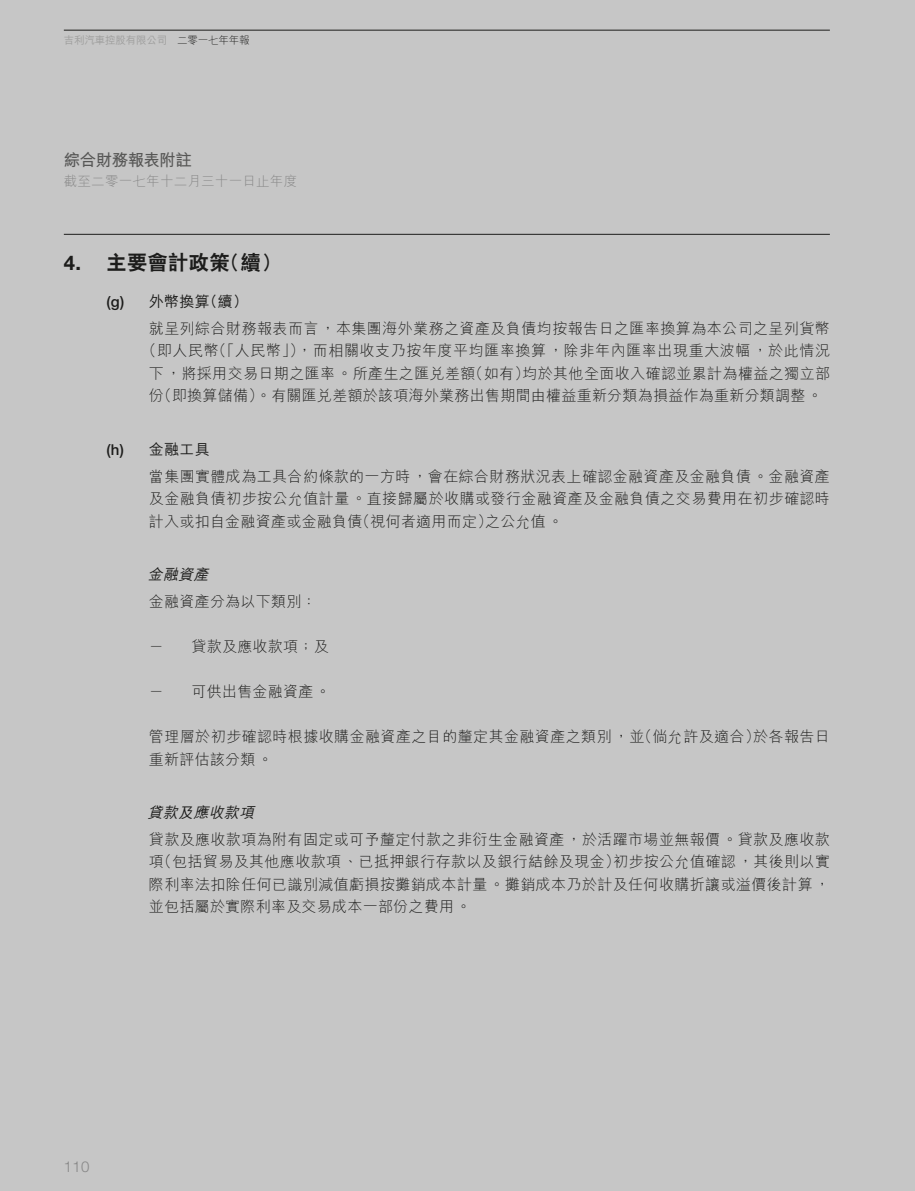
<style>
.page{position:relative;width:915px;height:1191px;background:#fff}
.page>*{position:absolute;margin:0;border:0;box-sizing:border-box;transform-origin:0 0}
.t1{font:800 20.25px "C Hei 2 HK";letter-spacing:.015em;color:#1c1c1b}
.t2{font:700 16.5px "M Hei HK";letter-spacing:-.035em;color:#575756}
.t3{font:300 15px/22.5px "M Hei HK";letter-spacing:.025em;color:#1c1c1b}
.t4{font:italic 500 15px "M Hei HK";color:#1c1c1b}
.t5{font:300 15px "Helvetica Neue LT Std";color:#878787}
.t6{font:300 13.5px "M Hei HK";letter-spacing:.015em;color:#878787}
.t7{font:500 10.5px "M Hei HK";letter-spacing:-.02em;color:#9d9d9c}
.s1{font-weight:300;color:#1c1c1b}
.s2{font-family:"Helvetica Neue LT Std";font-weight:700}
.s3{font-family:"Helvetica Neue LT Std";font-weight:500}
.s4{font-weight:500}
</style>
<div class="page">
<hr style="left:914px;top:0;width:1px;height:1191px;background:#c6c6c6">
<div style="left:0;top:0;width:914px;height:1191px;background:#c6c6c6"></div>
<hr style="left:64px;top:30px;width:765px;height:1px;background:#1c1c1b">
<hr style="left:64px;top:234px;width:765px;height:1px;background:#1c1c1b">
<p class="t7" style="left:64px;top:32px;width:187px">吉利汽車控股有限公司 <span class="s1">二零一七年年報</span></p>
<p class="t2" style="left:64px;top:148px;width:130px">綜合財務報表附註</p>
<p class="t6" style="left:64px;top:172px;width:235px">截至二零一七年十二月三十一日止年度</p>
<h1 class="t1" style="left:64px;top:249px;width:219px"><span class="s2">4.</span> 主要會計政策（續）</h1>
<p class="t3" style="left:149px;top:288px;width:682px;line-height:26.7px;text-indent:-43px"><span class="s3">(g)</span> <span class="s4">外幣換算（續）<br></span>就呈列綜合財務報表而言，本集團海外業務之資產及負債均按報告日之匯率換算為本公司之呈列貨幣</p>
<p class="t3" style="left:141px;top:339px;width:690px;text-align:center">（即人民幣（「人民幣」），而相關收支乃按年度平均匯率換算，除非年內匯率出現重大波幅，於此情況下，將採用交易日期之匯率。所產生之匯兌差額（如有）均於其他全面收入確認並累計為權益之獨立部份（即換算儲備）。有關匯兌差額於該項海外業務出售期間由權益重新分類為損益作為重新分類調整。</p>
<p class="t3" style="left:149px;top:435px;width:682px;line-height:26.7px;text-indent:-43px"><span class="s3">(h)</span> <span class="s4">金融工具<br></span>當集團實體成為工具合約條款的一方時，會在綜合財務狀況表上確認金融資產及金融負債。金融資產</p>
<p class="t3" style="left:149px;top:487px;width:682px">及金融負債初步按公允值計量。直接歸屬於收購或發行金融資產及金融負債之交易費用在初步確認時計入或扣自金融資產或金融負債（視何者適用而定）之公允值。</p>
<p class="t4" style="left:148px;top:564px;width:67px">金融資產</p>
<p class="t3" style="left:149px;top:589px;width:169px">金融資產分為以下類別：</p>
<p class="t3" style="left:149px;top:634px;width:16px">－</p>
<p class="t3" style="left:191px;top:634px;width:139px">貸款及應收款項；及</p>
<p class="t3" style="left:149px;top:679px;width:16px">－</p>
<p class="t3" style="left:191px;top:679px;width:140px">可供出售金融資產。</p>
<p class="t3" style="left:149px;top:724px;width:682px">管理層於初步確認時根據收購金融資產之目的釐定其金融資產之類別，並（倘允許及適合）於各報告日重新評估該分類。</p>
<p class="t4" style="left:148px;top:801px;width:113px">貸款及應收款項</p>
<p class="t3" style="left:149px;top:827px;width:682px;text-align:justify">貸款及應收款項為附有固定或可予釐定付款之非衍生金融資產，於活躍市場並無報價。貸款及應收款項（包括貿易及其他應收款項、已抵押銀行存款以及銀行結餘及現金）初步按公允值確認，其後則以實際利率法扣除任何已識別減值虧損按攤銷成本計量。攤銷成本乃於計及任何收購折讓或溢價後計算，並包括屬於實際利率及交易成本一部份之費用。</p>
<p class="t5" style="left:64px;top:1157px;width:27px">110</p>
</div>
